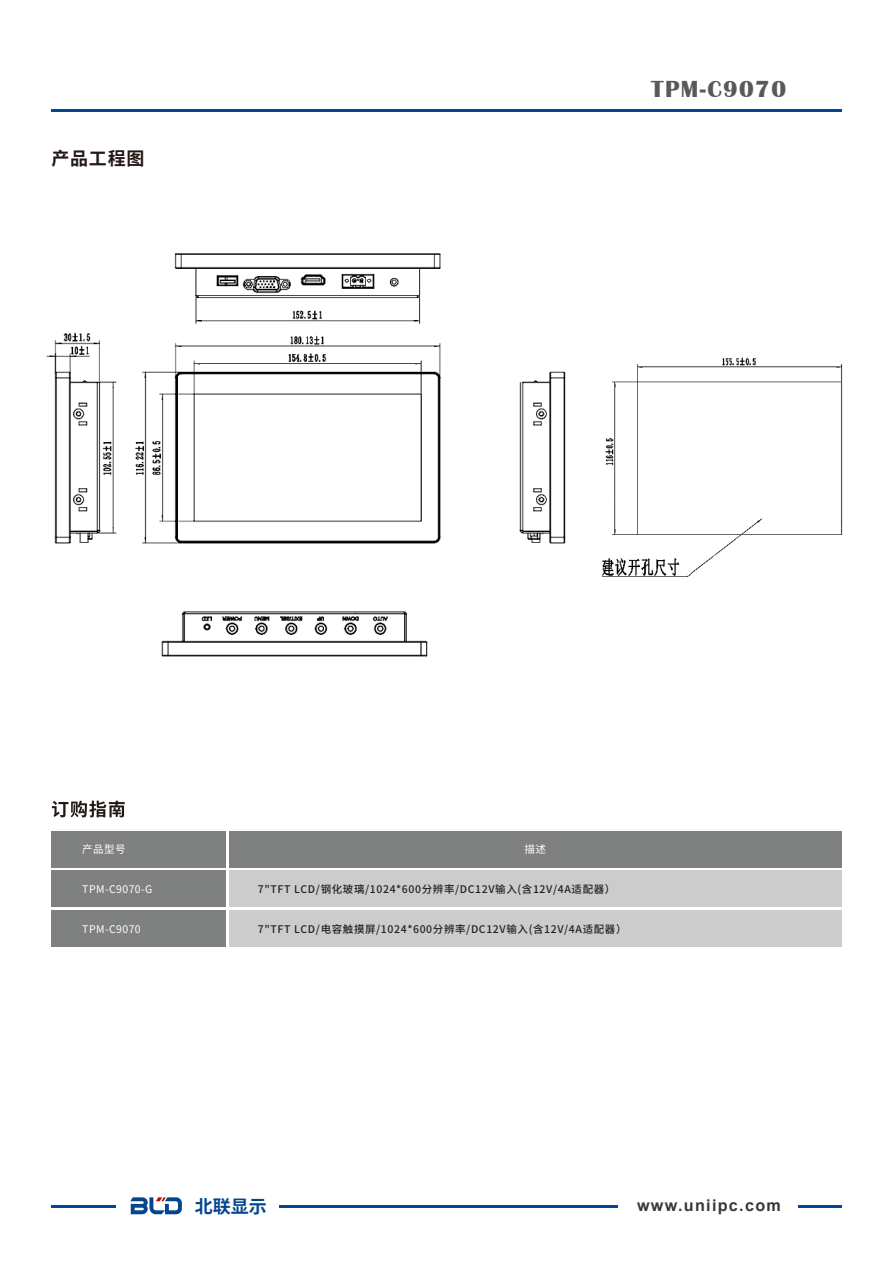
<style>
.page{position:relative;width:893px;height:1263px;background:#fff}
.page>*{position:absolute;margin:0;border:0;box-sizing:border-box;transform-origin:0 0}
.t1{font:700 24px "Britannic";letter-spacing:.06em;color:#59595b}
.t2{font:700 18px "Source Han Sans CN";letter-spacing:.04em;color:#231815}
.t3{font:700 18px "Source Han Sans CN";color:#05458d}
.t4{font:700 16.2px "Arial";letter-spacing:.08em;color:#383838}
.t5{font:500 10.5px "Source Han Sans CN";letter-spacing:.06em;color:#242021}
.t6{font:10.5px "Source Han Sans CN";letter-spacing:.04em;color:#fff}
</style>
<div class="page">
<hr style="left:51px;top:110px;width:791px;height:2px;background:#00479c">
<div style="left:51px;top:871px;width:174px;height:36px;background:#7f8080"></div>
<div style="left:229px;top:871px;width:613px;height:36px;background:#ccc"></div>
<div style="left:51px;top:831px;width:174px;height:36px;background:#7f8080"></div>
<div style="left:229px;top:831px;width:613px;height:36px;background:#7f8080"></div>
<svg style="left:52px;top:800px;width:73px;height:17px"></svg>
<div style="left:51px;top:911px;width:174px;height:36px;background:#7f8080"></div>
<div style="left:229px;top:911px;width:613px;height:36px;background:#ccc"></div>
<img style="left:602px;top:357px;width:241px;height:220px">
<img style="left:46px;top:253px;width:520px;height:404px">
<hr style="left:279px;top:1206px;width:338px;height:2px;background:#00479c">
<hr style="left:51px;top:1206px;width:64px;height:2px;background:#00479c">
<hr style="left:798px;top:1206px;width:44px;height:2px;background:#00479c">
<svg style="left:130px;top:1197px;width:52px;height:17px"></svg>
<h2 class="t2" style="left:52px;top:149px;width:94px">产品工程图</h2>
<h1 class="t1" style="left:651px;top:75px;width:136px">TPM-C9070</h1>
<p class="t6" style="left:82px;top:843px;width:45px">产品型号</p>
<p class="t6" style="left:524px;top:843px;width:23px">描述</p>
<p class="t6" style="left:82px;top:883px;width:72px">TPM-C9070-G</p>
<p class="t5" style="left:258px;top:883px;width:359px">7"TFT LCD/钢化玻璃/1024*600分辨率/DC12V输入(含12V/4A适配器）</p>
<p class="t6" style="left:82px;top:923px;width:60px">TPM-C9070</p>
<p class="t5" style="left:258px;top:923px;width:370px">7"TFT LCD/电容触摸屏/1024*600分辨率/DC12V输入(含12V/4A适配器）</p>
<h2 class="t3" style="left:195px;top:1196px;width:73px">北联显示</h2>
<h3 class="t4" style="left:637px;top:1194px;width:145px">www.uniipc.com</h3>
</div>
